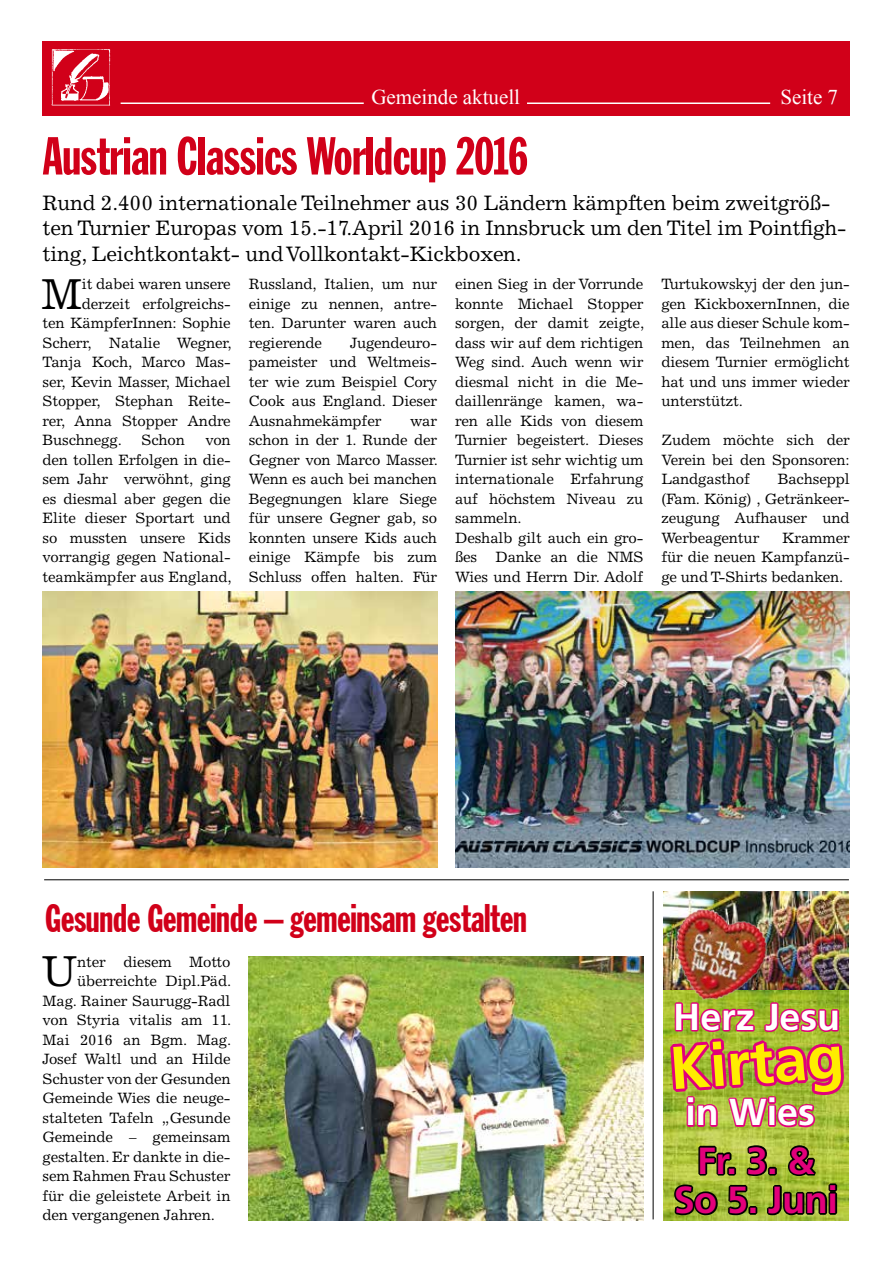
<style>
.page{position:relative;width:893px;height:1263px;background:#fff}
.page>*{position:absolute;margin:0;border:0;box-sizing:border-box;transform-origin:0 0}
.t1{font:700 60.3px "Frutiger LT Std";color:#ffed00}
.t2{font:extra-condensed 52.5px "Franklin Gothic";letter-spacing:-.01em;color:#d10019}
.t3{font:43.5px "Excelsior LT Std";color:#000}
.t4{font:extra-condensed 39px "Franklin Gothic";letter-spacing:-.01em;color:#d10019}
.t5{font:700 37.8px/39.2px "Frutiger LT Std";letter-spacing:-.01em;color:#e2007a;text-align:center}
.t6{font:700 37.5px "Frutiger LT Std";color:#fff}
.t7{font:21px/25.5px "Excelsior LT Std";letter-spacing:-.01em;color:#000}
.t8{font:21px "Times New Roman";color:#fff}
.t9{font:15px/19.5px "Excelsior LT Std";letter-spacing:-.01em;color:#000;text-align:justify}
</style>
<div class="page">
<div style="left:42px;top:42px;width:808px;height:74px;background:#d10019"></div>
<img style="left:51px;top:49px;width:60px;height:57px">
<hr style="left:527px;top:102px;width:243px;height:2px;background:#fff">
<hr style="left:121px;top:102px;width:243px;height:2px;background:#fff">
<img style="left:43px;top:591px;width:394px;height:276px">
<img style="left:249px;top:956px;width:394px;height:264px">
<img style="left:663px;top:990px;width:185px;height:230px">
<img style="left:663px;top:891px;width:185px;height:99px">
<img style="left:663px;top:893px;width:122px;height:129px">
<svg style="left:667px;top:1001px;width:178px;height:216px;background:#a57c43"></svg>
<img style="left:455px;top:591px;width:394px;height:276px">
<hr style="left:653px;top:891px;width:1px;height:328px;background:#000">
<hr style="left:44px;top:879px;width:805px;height:1px;background:#000">
<h3 class="t8" style="left:371px;top:83px;width:150px">Gemeinde aktuell</h3>
<h3 class="t8" style="left:780px;top:83px;width:59px">Seite 7</h3>
<h2 class="t2" style="left:43px;top:128px;width:487px">Austrian Classics Worldcup 2016</h2>
<h3 class="t7" style="left:43px;top:190px;width:805px">Rund 2.400 internationale Teilnehmer aus 30 Ländern kämpften beim zweitgröß&shy;ten Turnier Europas vom 15.-17.April 2016 in Innsbruck um den Titel im Pointfigh&shy;ting, Leichtkontakt- und Vollkontakt-Kickboxen.</h3>
<h3 class="t3" style="left:41px;top:269px;width:43px">M</h3>
<p class="t9" style="left:82px;top:274px;width:150px">it dabei waren unsere</p>
<p class="t9" style="left:82px;top:294px;width:150px">derzeit erfolgreichs-</p>
<p class="t9" style="left:43px;top:313px;width:190px">ten KämpferInnen: Sophie</p>
<p class="t9" style="left:43px;top:333px;width:191px">Scherr, Natalie Wegner,</p>
<p class="t9" style="left:43px;top:352px;width:190px">Tanja Koch, Marco Mas-</p>
<p class="t9" style="left:43px;top:372px;width:190px">ser, Kevin Masser, Michael</p>
<p class="t9" style="left:43px;top:391px;width:190px">Stopper, Stephan Reite-</p>
<p class="t9" style="left:43px;top:411px;width:190px">rer, Anna Stopper Andre</p>
<p class="t9" style="left:43px;top:430px;width:81px">Buschnegg.</p>
<p class="t9" style="left:142px;top:430px;width:45px">Schon</p>
<p class="t9" style="left:43px;top:430px;width:191px;text-indent:163px">von den tollen Erfolgen in die&shy;sem Jahr verwöhnt, ging es diesmal aber gegen die Elite dieser Sportart und so mussten unsere Kids vorrangig gegen National&shy;teamkämpfer aus England,</p>
<p class="t9" style="left:249px;top:274px;width:190px">Russland, Italien, um nur einige zu nennen, antre&shy;ten. Darunter waren auch regierende</p>
<p class="t9" style="left:249px;top:333px;width:190px;text-indent:101px">Jugendeuro&shy;pameister und Weltmeis&shy;ter wie zum Beispiel Cory Cook aus England. Dieser Ausnahmekämpfer</p>
<p class="t9" style="left:249px;top:411px;width:191px;text-indent:161px">war schon in der 1. Runde der Gegner von Marco Masser.<br>Wenn es auch bei manchen Begegnungen klare Siege für unsere Gegner gab, so konnten unsere Kids auch einige Kämpfe bis zum Schluss offen halten. Für</p>
<p class="t9" style="left:455px;top:274px;width:191px;text-align:left">einen Sieg in der Vorrunde konnte Michael Stopper sorgen, der damit zeigte, dass wir auf dem richtigen<br>Weg sind. Auch wenn wir diesmal nicht in die Me&shy;daillenränge kamen, wa&shy;ren alle Kids von diesem<br>Turnier begeistert. Dieses<br>Turnier ist sehr wichtig um internationale Erfahrung auf höchstem Niveau zu sammeln.<br>Deshalb gilt auch ein gro&shy;ßes Danke an die NMS<br>Wies und Herrn Dir. Adolf</p>
<p class="t9" style="left:661px;top:274px;width:190px">Turtukowskyj der den jun&shy;gen KickboxernInnen, die alle aus dieser Schule kom&shy;men, das Teilnehmen an diesem Turnier ermöglicht hat und uns immer wieder unterstützt.</p>
<p class="t9" style="left:661px;top:430px;width:190px">Zudem möchte sich der Verein bei den Sponsoren:<br>Landgasthof</p>
<p class="t9" style="left:661px;top:469px;width:190px;text-indent:116px">Bachseppl (Fam. König) , Getränkeer&shy;zeugung Aufhauser und Werbeagentur</p>
<p class="t9" style="left:661px;top:528px;width:190px;text-indent:121px">Krammer für die neuen Kampfanzü&shy;ge und T-Shirts bedanken.</p>
<h3 class="t4" style="left:45px;top:897px;width:483px">Gesunde Gemeinde – gemeinsam gestalten</h3>
<h3 class="t3" style="left:41px;top:946px;width:38px">U</h3>
<p class="t9" style="left:77px;top:952px;width:155px">nter diesem Motto</p>
<p class="t9" style="left:77px;top:972px;width:156px">überreichte Dipl.Päd.</p>
<p class="t9" style="left:43px;top:991px;width:190px">Mag. Rainer Saurugg-Radl</p>
<p class="t9" style="left:43px;top:1011px;width:190px">von Styria vitalis am 11.</p>
<p class="t9" style="left:43px;top:1030px;width:190px">Mai 2016 an Bgm. Mag.</p>
<p class="t9" style="left:43px;top:1050px;width:190px">Josef Waltl und an Hilde</p>
<p class="t9" style="left:43px;top:1069px;width:190px">Schuster von der Gesunden</p>
<p class="t9" style="left:43px;top:1089px;width:190px">Gemeinde Wies die neuge-</p>
<p class="t9" style="left:43px;top:1108px;width:190px">stalteten Tafeln „Gesunde</p>
<p class="t9" style="left:43px;top:1128px;width:190px">Gemeinde – gemeinsam</p>
<p class="t9" style="left:43px;top:1147px;width:190px">gestalten. Er dankte in die-</p>
<p class="t9" style="left:43px;top:1167px;width:190px">sem Rahmen Frau Schuster</p>
<p class="t9" style="left:43px;top:1186px;width:190px">für die geleistete Arbeit in</p>
<p class="t9" style="left:43px;top:1206px;width:174px">den vergangenen Jahren.</p>
<h3 class="t6" style="left:673px;top:995px;width:168px">Herz Jesu</h3>
<h1 class="t1" style="left:667px;top:1033px;width:176px;rotate:-4deg">Kirtag</h1>
<h3 class="t6" style="left:685px;top:1090px;width:131px">in Wies</h3>
<h3 class="t5" style="left:674px;top:1141px;width:166px">Fr. 3. &amp;<br>So 5. Juni</h3>
</div>
